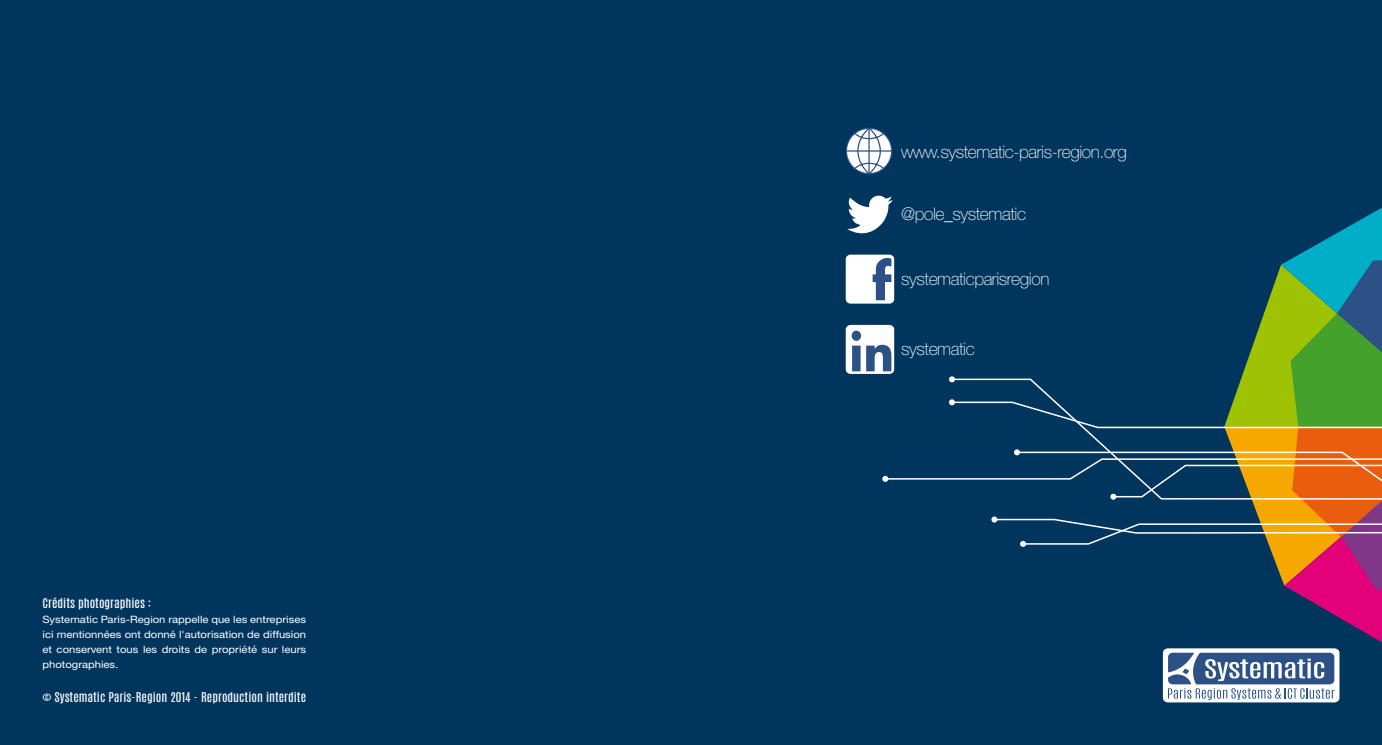
<style>
.page{position:relative;width:1382px;height:745px;background:#fff}
.page>*{position:absolute;margin:0;border:0;box-sizing:border-box;transform-origin:0 0}
.t1{font:100 17.5px "Helvetica Neue";letter-spacing:-.025em;color:#fff}
.t2{font:11.25px "Antonio";color:#fff;scale:1.11 1}
.t3{font:10.12px/15px "Helvetica Neue CE";color:#fff;text-align:justify;scale:1.11 1}
</style>
<div class="page">
<div style="left:0;top:0;width:1382px;height:744px;background:#00365e"></div>
<svg style="left:846px;top:128px;width:46px;height:46px"></svg>
<div style="left:846px;top:128px;width:46px;height:46px;border:1px solid #2c5186;border-radius:50%"></div>
<hr style="left:846px;top:150px;width:46px;height:1px;background:#2c5186">
<svg style="left:853px;top:127px;width:32px;height:48px;background:#afbecf"></svg>
<svg style="left:846px;top:195px;width:536px;height:447px"></svg>
<svg style="left:1163px;top:648px;width:176px;height:54px;background:#99abc4"></svg>
<p class="t2" style="left:43px;top:594px;width:100px">Crédits photographies :</p>
<p class="t3" style="left:43px;top:611px;width:239px">Systematic Paris-Region rappelle que les entreprises ici mentionnées ont donné l'autorisation de diffusion et conservent tous les droits de propriété sur leurs photographies.</p>
<p class="t2" style="left:43px;top:688px;width:239px">© Systematic Paris-Region 2014 - Reproduction interdite</p>
<h1 class="t1" style="left:901px;top:141px;width:227px">www.systematic-paris-region.org</h1>
<h1 class="t1" style="left:901px;top:204px;width:126px">@pole_systematic</h1>
<h1 class="t1" style="left:901px;top:268px;width:150px">systematicparisregion</h1>
<h1 class="t1" style="left:901px;top:338px;width:75px">systematic</h1>
</div>
